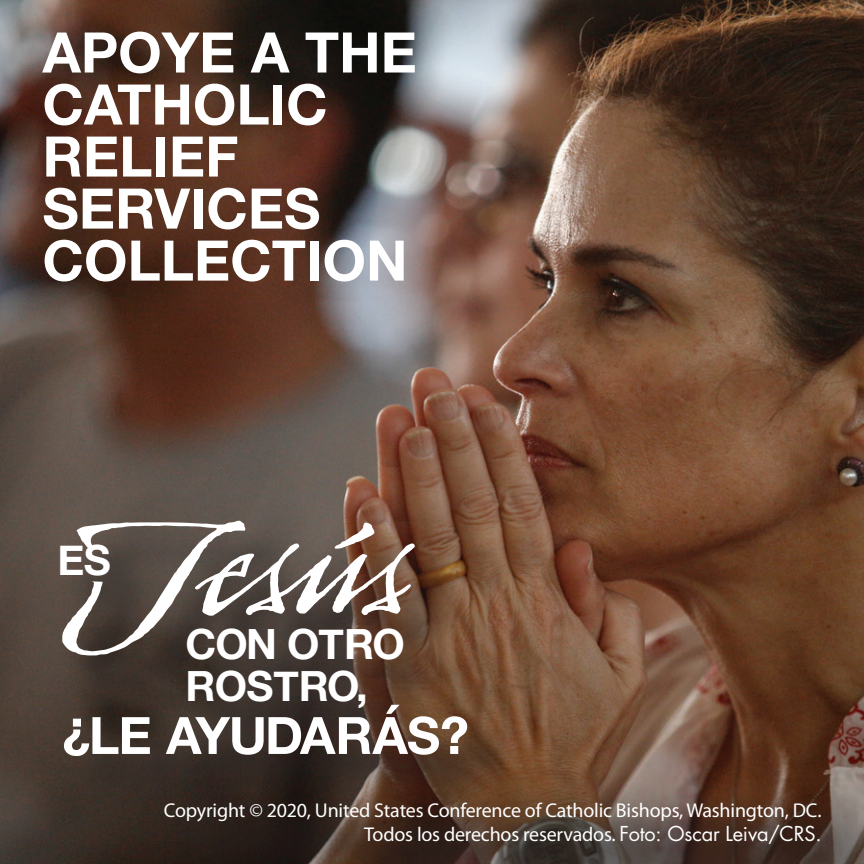
<style>
.page{position:relative;width:864px;height:864px;background:#fff}
.page>*{position:absolute;margin:0;border:0;box-sizing:border-box;transform-origin:0 0}
.t1{font:210px "Arcana GMM Std Manuscript";color:#fff}
.t2{font:700 56px/52px "Helvetica Neue";color:#fff}
.t3{font:700 51.6px "Helvetica Neue";letter-spacing:-.02em;color:#fff}
.t4{font:700 41.6px/42.4px "Helvetica Neue";letter-spacing:-.02em;color:#fff}
.t5{font:20px/24px "Myriad Pro";letter-spacing:-.01em;color:#fff;text-align:right}
.s1{font-family:"Futura Std"}
</style>
<div class="page">
<img style="left:0;top:0;width:864px;height:864px">
<div style="left:66px;top:527px;width:451px;height:278px;background:#231f20;opacity:.75"></div>
<svg style="left:62px;top:521px;width:183px;height:134px;background:#685f59"></svg>
<div style="left:137px;top:773px;width:727px;height:91px;background:#231f20;opacity:.75"></div>
<h2 class="t2" style="left:42px;top:28px;width:376px">APOYE A THE<br>CATHOLIC<br>RELIEF<br>SERVICES<br>COLLECTION</h2>
<h1 class="t1" style="left:198px;top:464px;width:211px">esús</h1>
<h3 class="t4" style="left:186px;top:624px;width:221px">CON OTRO<br>ROSTRO,</h3>
<h3 class="t3" style="left:62px;top:695px;width:408px">¿LE AYUDARÁS?</h3>
<h3 class="t4" style="left:58px;top:541px;width:55px">ES</h3>
<p class="t5" style="left:164px;top:798px;width:659px">Copyright © 2020, United States Conference of Catholic Bishops, Washington, DC.<br>Todos los derechos reservados. <span class="s1">Foto: Oscar Leiva/CRS.</span></p>
</div>
